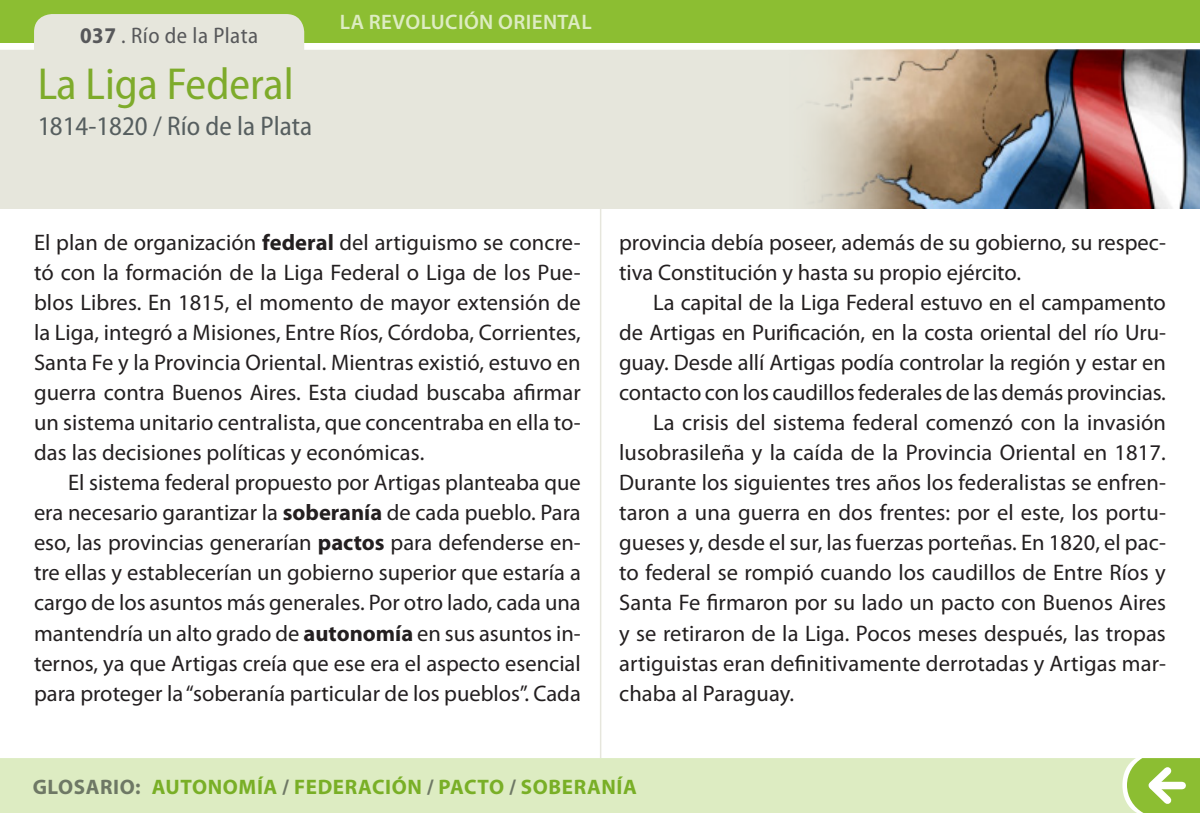
<style>
.page{position:relative;width:1200px;height:813px;background:#fff}
.page>*{position:absolute;margin:0;border:0;box-sizing:border-box;transform-origin:0 0}
.t1{font:semi-condensed 45px "Myriad Pro";color:#8cbe32}
.t2{font:semi-condensed 27px "Myriad Pro";color:#60696f}
.TEXTO_2{font:22.5px/30px "Myriad Pro";color:#231f20;text-align:justify}
.TEXTO_1{font:22.5px/30px "Myriad Pro";letter-spacing:.005em;color:#231f20;text-align:justify}
.t3{font:semi-condensed 22.5px "Myriad Pro";letter-spacing:.02em;color:#57585a}
.t4{font:700 21px "Myriad Pro";letter-spacing:.03em;color:#8cbe32}
.t5{font:600 21px "Myriad Pro";letter-spacing:.02em;color:#ddecc2}
.s1{font-weight:700}
.s2{color:#808285}
</style>
<div class="page">
<div style="left:0;top:0;width:1199px;height:43px;background:#8cbe32"></div>
<svg style="left:0;top:14px;width:1199px;height:195px;fill:#e6e6dc"></svg>
<img style="left:781px;top:50px;width:418px;height:159px">
<div style="left:0;top:757px;width:1126px;height:55px;background:#ddecc2"></div>
<hr style="left:599px;top:209px;width:2px;height:548px;background:#e6e6dc">
<svg style="left:1126px;top:758px;width:73px;height:54px"></svg>
<p class="t3" style="left:80px;top:21px;width:179px"><span class="s1">037</span> . Río de la Plata</p>
<h1 class="t1" style="left:37px;top:56px;width:258px">La Liga Federal</h1>
<p class="t2" style="left:37px;top:110px;width:276px">1814-1820 / Río de la Plata</p>
<p class="t5" style="left:340px;top:9px;width:253px">LA REVOLUCIÓN ORIENTAL</p>
<p class="TEXTO_1" style="left:34px;top:227px;width:548px">El plan de organización <span class="s1">federal</span> del artiguismo se concre&shy;tó con la formación de la Liga Federal o Liga de los Pue&shy;blos Libres. En 1815, el momento de mayor extensión de la Liga, integró a Misiones, Entre Ríos, Córdoba, Corrientes, Santa Fe y la Provincia Oriental. Mientras existió, estuvo en guerra contra Buenos Aires. Esta ciudad buscaba afirmar un sistema unitario centralista, que concentraba en ella to&shy;das las decisiones políticas y económicas.</p>
<p class="TEXTO_2" style="left:34px;top:467px;width:548px;text-indent:34px">El sistema federal propuesto por Artigas planteaba que era necesario garantizar la <span class="s1">soberanía</span> de cada pueblo. Para eso, las provincias generarían <span class="s1">pactos</span> para defenderse en&shy;tre ellas y establecerían un gobierno superior que estaría a cargo de los asuntos más generales. Por otro lado, cada una mantendría un alto grado de <span class="s1">autonomía</span> en sus asuntos in&shy;ternos, ya que Artigas creía que ese era el aspecto esencial para proteger la “soberanía particular de los pueblos”. Cada</p>
<p class="TEXTO_2" style="left:619px;top:227px;width:548px">provincia debía poseer, además de su gobierno, su respec&shy;tiva Constitución y hasta su propio ejército.</p>
<p class="TEXTO_2" style="left:619px;top:287px;width:548px;text-indent:34px">La capital de la Liga Federal estuvo en el campamento de Artigas en Purificación, en la costa oriental del río Uru&shy;guay. Desde allí Artigas podía controlar la región y estar en contacto con los caudillos federales de las demás provincias.</p>
<p class="TEXTO_2" style="left:619px;top:407px;width:548px;text-indent:34px">La crisis del sistema federal comenzó con la invasión lusobrasileña y la caída de la Provincia Oriental en 1817.<br>Durante los siguientes tres años los federalistas se enfren&shy;taron a una guerra en dos frentes: por el este, los portu&shy;gueses y, desde el sur, las fuerzas porteñas. En 1820, el pac&shy;to federal se rompió cuando los caudillos de Entre Ríos y Santa Fe firmaron por su lado un pacto con Buenos Aires y se retiraron de la Liga. Pocos meses después, las tropas artiguistas eran definitivamente derrotadas y Artigas mar&shy;chaba al Paraguay.</p>
<p class="t4" style="left:32px;top:772px;width:606px"><span class="s2">GLOSARIO:</span> AUTONOMÍA <span class="s2">/</span> FEDERACIÓN <span class="s2">/</span> PACTO <span class="s2">/</span> SOBERANÍA</p>
</div>
